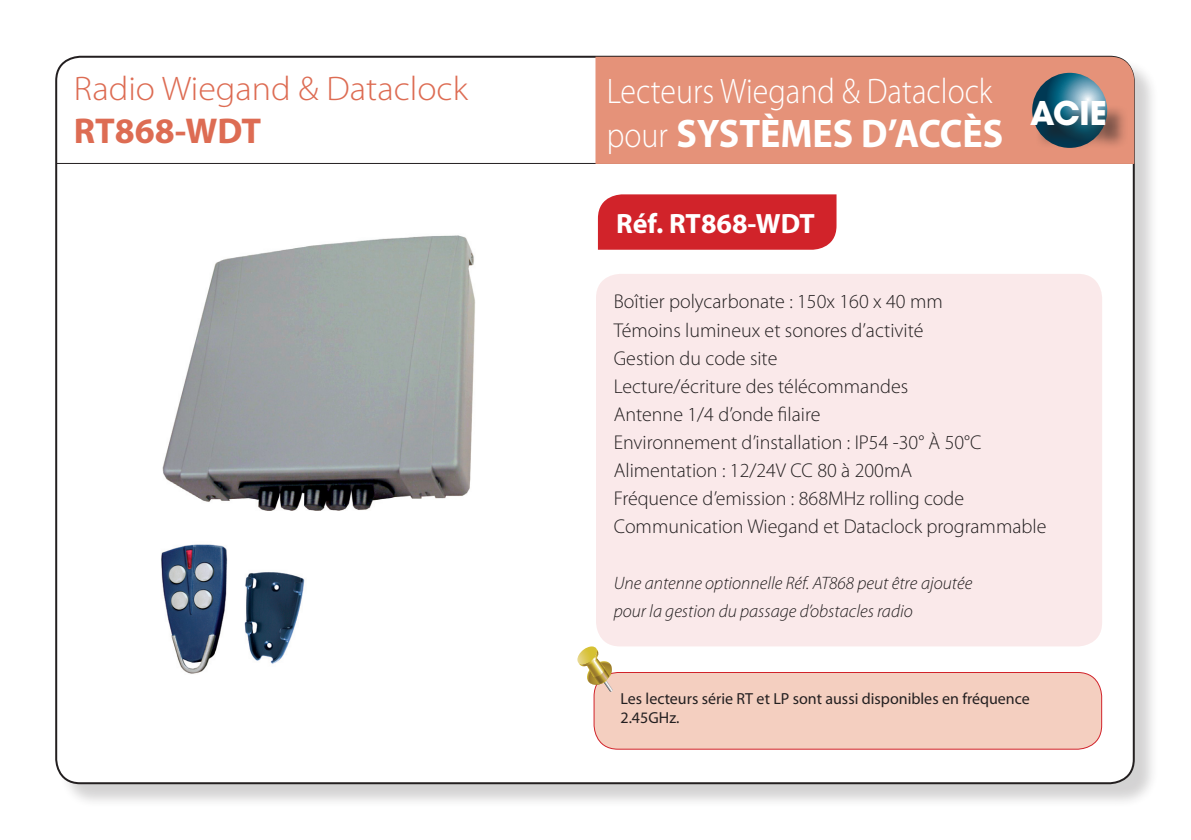
<style>
.page{position:relative;width:1191px;height:840px;background:#fff}
.page>*{position:absolute;margin:0;border:0;box-sizing:border-box;transform-origin:0 0}
.t1{font:700 40px "Myriad Pro";color:#fff;scale:.95 1}
.t2{font:700 36px "Myriad Pro";color:#dd6c53}
.t3{font:700 36px "Avant Garde Gothic Itc T";color:#fff}
.t4{font:300 35.6px "Myriad Pro";color:#fff;scale:.9 1}
.t5{font:300 34.2px "Myriad Pro";color:#dd6c53;scale:1.05 1}
.t6{font:700 28px "Myriad Pro";color:#fff}
.t7{font:300 20px "Myriad Pro";color:#231f20}
.t8{font:italic 300 18px "Myriad Pro";color:#231f20}
.t9{font:16px/19.2px "Myriad Pro";color:#231f20}
.s1{font-weight:300;font-size:35.6px}
</style>
<div class="page">
<div style="left:58px;top:59px;width:1101px;height:749px;background:#231f20;opacity:.2"></div>
<div style="left:56px;top:57px;width:1077px;height:725px;background:#fff;border-radius:24px"></div>
<hr style="left:56px;top:163px;width:1078px;height:1px;background:#231f20">
<div style="left:595px;top:57px;width:539px;height:107px;background:#e59279"></div>
<svg style="left:1032px;top:73px;width:75px;height:75px;background:#448098"></svg>
<div style="left:596px;top:274px;width:506px;height:372px;background:#fae9ea;border-radius:24px"></div>
<div style="left:594px;top:672px;width:507px;height:76px;background:#f4cfc0;border-radius:24px"></div>
<div style="left:593px;top:671px;width:509px;height:78px;border:1px solid #d1232a;border-radius:24px"></div>
<div style="left:598px;top:194px;width:238px;height:55px;background:#d1232a"></div>
<div style="left:1034px;top:104px;width:95px;height:45px;background:#231f20;opacity:.75"></div>
<svg style="left:577px;top:646px;width:36px;height:45px"></svg>
<img style="left:162px;top:235px;width:313px;height:276px">
<img style="left:244px;top:572px;width:61px;height:92px">
<img style="left:161px;top:544px;width:67px;height:130px">
<p class="t5" style="left:74px;top:68px;width:377px">Radio Wiegand &amp; Dataclock</p>
<p class="t2" style="left:74px;top:107px;width:189px">RT868-WDT</p>
<p class="t4" style="left:607px;top:69px;width:430px">Lecteurs Wiegand &amp; Dataclock</p>
<p class="t1" style="left:607px;top:107px;width:419px"><span class="s1">pour</span> SYSTÈMES D’ACCÈS</p>
<p class="t6" style="left:616px;top:205px;width:200px">Réf. RT868-WDT</p>
<p class="t3" style="left:1030px;top:91px;width:78px">ACIE</p>
<p class="t7" style="left:613px;top:289px;width:330px">Boîtier polycarbonate : 150x 160 x 40 mm</p>
<p class="t7" style="left:613px;top:317px;width:311px">Témoins lumineux et sonores d’activité</p>
<p class="t7" style="left:613px;top:345px;width:165px">Gestion du code site</p>
<p class="t7" style="left:613px;top:373px;width:296px">Lecture/écriture des télécommandes</p>
<p class="t7" style="left:613px;top:401px;width:208px">Antenne 1/4 d’onde filaire</p>
<p class="t7" style="left:613px;top:429px;width:369px">Environnement d’installation : IP54 -30° À 50°C</p>
<p class="t7" style="left:613px;top:457px;width:300px">Alimentation : 12/24V CC 80 à 200mA</p>
<p class="t7" style="left:613px;top:485px;width:352px">Fréquence d’emission : 868MHz rolling code</p>
<p class="t7" style="left:613px;top:513px;width:434px">Communication Wiegand et Dataclock programmable</p>
<p class="t8" style="left:613px;top:571px;width:360px">Une antenne optionnelle Réf. AT868 peut être ajoutée</p>
<p class="t8" style="left:613px;top:599px;width:300px">pour la gestion du passage d’obstacles radio</p>
<p class="t9" style="left:620px;top:688px;width:411px">Les lecteurs série RT et LP sont aussi disponibles en fréquence<br>2.45GHz.</p>
</div>
